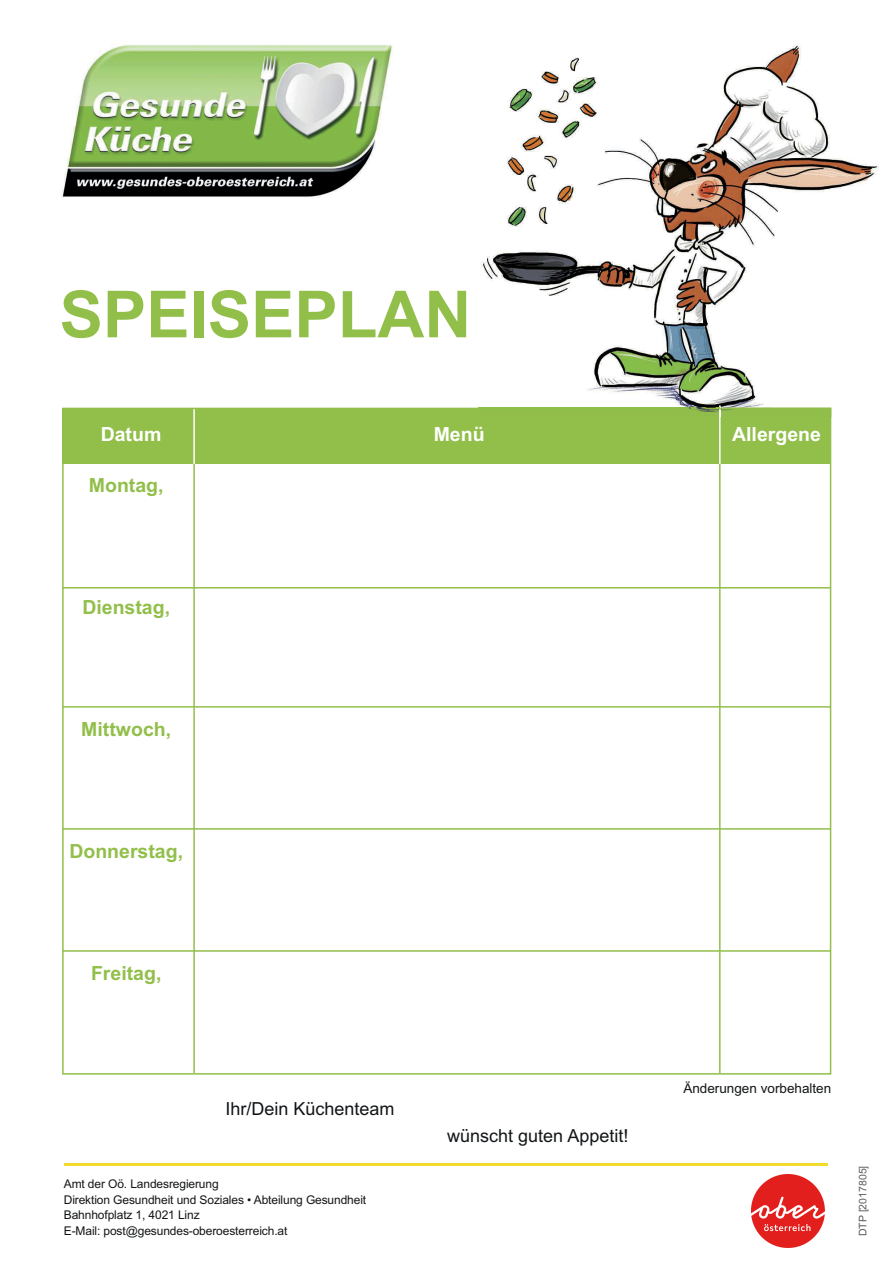
<style>
.page{position:relative;width:893px;height:1263px;background:#fff}
.page>*{position:absolute;margin:0;border:0;box-sizing:border-box;transform-origin:0 0}
.t1{font:700 64.95px "Arial";color:#92bf4a}
.t2{font:700 19.5px "Arial";color:#92bf4a}
.t3{font:700 19.5px "Arial";color:#fff}
.t4{font:18px "Arial";color:#121517}
.t5{font:13.5px "Arial";color:#121517}
.t6{font:12px/15.8px "Arial";letter-spacing:-.01em;color:#121517}
.t7{font:10.5px "Arial";color:#595d5c}
</style>
<div class="page">
<hr style="left:64px;top:1163px;width:764px;height:2px;background:#f2db2c">
<img style="left:61px;top:44px;width:332px;height:154px">
<div style="left:62px;top:408px;width:768px;height:56px;background:#92bf4a"></div>
<img style="left:478px;top:45px;width:401px;height:372px">
<img style="left:721px;top:411px;width:107px;height:6px">
<img style="left:478px;top:411px;width:241px;height:6px">
<hr style="left:719px;top:463px;width:2px;height:610px;background:#92bf4a">
<hr style="left:719px;top:405px;width:2px;height:59px;background:#fff">
<hr style="left:193px;top:463px;width:2px;height:610px;background:#92bf4a">
<hr style="left:193px;top:405px;width:2px;height:59px;background:#fff">
<hr style="left:63px;top:950px;width:768px;height:2px;background:#92bf4a">
<hr style="left:63px;top:828px;width:768px;height:2px;background:#92bf4a">
<hr style="left:63px;top:706px;width:768px;height:2px;background:#92bf4a">
<hr style="left:63px;top:587px;width:768px;height:1px;background:#92bf4a">
<img style="left:752px;top:1174px;width:72px;height:73px">
<p class="t1" style="left:60px;top:277px;width:413px">SPEISEPLAN</p>
<p class="t3" style="left:101px;top:423px;width:62px">Datum</p>
<p class="t3" style="left:434px;top:423px;width:52px">Menü</p>
<p class="t3" style="left:732px;top:423px;width:90px">Allergene</p>
<p class="t2" style="left:89px;top:474px;width:76px">Montag,</p>
<p class="t2" style="left:82px;top:596px;width:89px">Dienstag,</p>
<p class="t2" style="left:81px;top:718px;width:91px">Mittwoch,</p>
<p class="t2" style="left:69px;top:840px;width:115px">Donnerstag,</p>
<p class="t2" style="left:91px;top:962px;width:72px">Freitag,</p>
<p class="t4" style="left:225px;top:1098px;width:171px">Ihr/Dein Küchenteam</p>
<p class="t6" style="left:64px;top:1176px;width:304px">Amt der Oö. Landesregierung<br>Direktion Gesundheit und Soziales • Abteilung Gesundheit Bahnhofplatz 1, 4021 Linz<br>E-Mail: post@gesundes-oberoesterreich.at</p>
<p class="t4" style="left:447px;top:1125px;width:183px">wünscht guten Appetit!</p>
<p class="t5" style="left:683px;top:1080px;width:149px">Änderungen vorbehalten</p>
<p class="t7" style="left:857px;top:1236px;width:72px;rotate:-90deg">DTP [2017805]</p>
</div>
